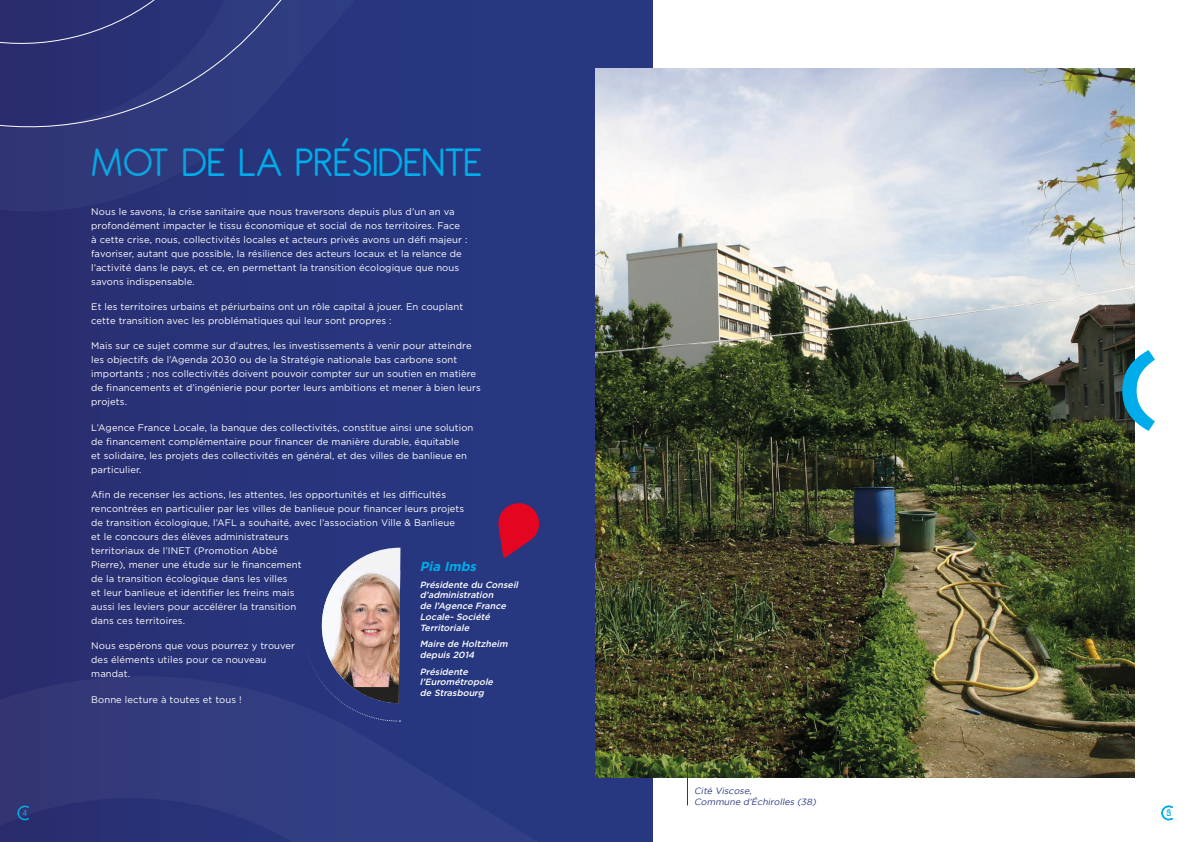
<style>
.page{position:relative;width:1191px;height:842px;background:#fff}
.page>*{position:absolute;margin:0;border:0;box-sizing:border-box;transform-origin:0 0}
.t1{font:43px "Antipasto";letter-spacing:.02em;color:#00ace9}
.t2{font:italic 700 13px "Gotham";color:#00ace9}
.t3{font:10px "Antipasto";color:#00ace9}
.paragraphe{font:9.5px/14px "Gotham";letter-spacing:.01em;color:#fff}
.t4{font:italic 500 9px/10.8px "Gotham";color:#fff}
.t5{font:italic 9px "Gotham";color:#273780}
</style>
<div class="page">
<div style="left:0;top:0;width:652px;height:842px;background:linear-gradient(to right,#282e70,#283b85)"></div>
<svg style="left:1161px;top:805px;width:12px;height:16px"></svg>
<svg style="left:498px;top:500px;width:44px;height:58px;background:#991945"></svg>
<svg style="left:302px;top:547px;width:98px;height:128px"></svg>
<img style="left:596px;top:69px;width:538px;height:708px">
<svg style="left:1122px;top:350px;width:33px;height:81px"></svg>
<svg style="left:0;top:0;width:574px;height:248px;background:#28347a"></svg>
<svg style="left:0;top:675px;width:949px;height:167px;background:#4b5478"></svg>
<svg style="left:0;top:0;width:573px;height:163px;background:#2a367b"></svg>
<svg style="left:17px;top:805px;width:13px;height:16px"></svg>
<hr style="left:687px;top:765px;width:1px;height:40px;background:#273780">
<p class="t3" style="left:23px;top:807px;width:6px">4</p>
<p class="t1" style="left:91px;top:137px;width:392px">MOT DE LA PRÉSIDENTE</p>
<p class="paragraphe" style="left:91px;top:204px;width:378px">Nous le savons, la crise sanitaire que nous traversons depuis plus d’un an va profondément impacter le tissu économique et social de nos territoires. Face à cette crise, nous, collectivités locales et acteurs privés avons un défi majeur : favoriser, autant que possible, la résilience des acteurs locaux et la relance de l’activité dans le pays, et ce, en permettant la transition écologique que nous savons indispensable.</p>
<p class="paragraphe" style="left:91px;top:299px;width:373px">Et les territoires urbains et périurbains ont un rôle capital à jouer. En couplant cette transition avec les problématiques qui leur sont propres :</p>
<p class="paragraphe" style="left:91px;top:339px;width:391px">Mais sur ce sujet comme sur d’autres, les investissements à venir pour atteindre les objectifs de l’Agenda 2030 ou de la Stratégie nationale bas carbone sont importants ; nos collectivités doivent pouvoir compter sur un soutien en matière de financements et d’ingénierie pour porter leurs ambitions et mener à bien leurs projets.</p>
<p class="paragraphe" style="left:91px;top:420px;width:384px">L’Agence France Locale, la banque des collectivités, constitue ainsi une solution de financement complémentaire pour financer de manière durable, équitable<br>et solidaire, les projets des collectivités en général, et des villes de banlieue en particulier.</p>
<p class="paragraphe" style="left:91px;top:487px;width:374px">Afin de recenser les actions, les attentes, les opportunités et les difficultés rencontrées en particulier par les villes de banlieue pour financer leurs projets de transition écologique, l’AFL a souhaité, avec l’association Ville &amp; Banlieue et le concours des élèves administrateurs<br>territoriaux de l’INET (Promotion Abbé<br>Pierre), mener une étude sur le financement<br>de la transition écologique dans les villes<br>et leur banlieue et identifier les freins mais<br>aussi les leviers pour accélérer la transition<br>dans ces territoires.</p>
<p class="paragraphe" style="left:91px;top:639px;width:205px">Nous espérons que vous pourrez y trouver des éléments utiles pour ce nouveau mandat.</p>
<p class="paragraphe" style="left:91px;top:692px;width:152px">Bonne lecture à toutes et tous !</p>
<p class="t2" style="left:420px;top:558px;width:61px">Pia Imbs</p>
<p class="t4" style="left:420px;top:579px;width:102px">Présidente du Conseil d’administration<br>de l’Agence France<br>Locale-Société<br>Territoriale</p>
<p class="t4" style="left:420px;top:639px;width:92px">Maire de Holtzheim depuis2014</p>
<p class="t4" style="left:420px;top:666px;width:77px">Présidente l’Eurométropole de Strasbourg</p>
<p class="t5" style="left:694px;top:785px;width:60px">Cité Viscose,</p>
<p class="t5" style="left:694px;top:796px;width:125px">Commune d’Échirolles (38)</p>
<p class="t3" style="left:1166px;top:807px;width:6px">53</p>
</div>
